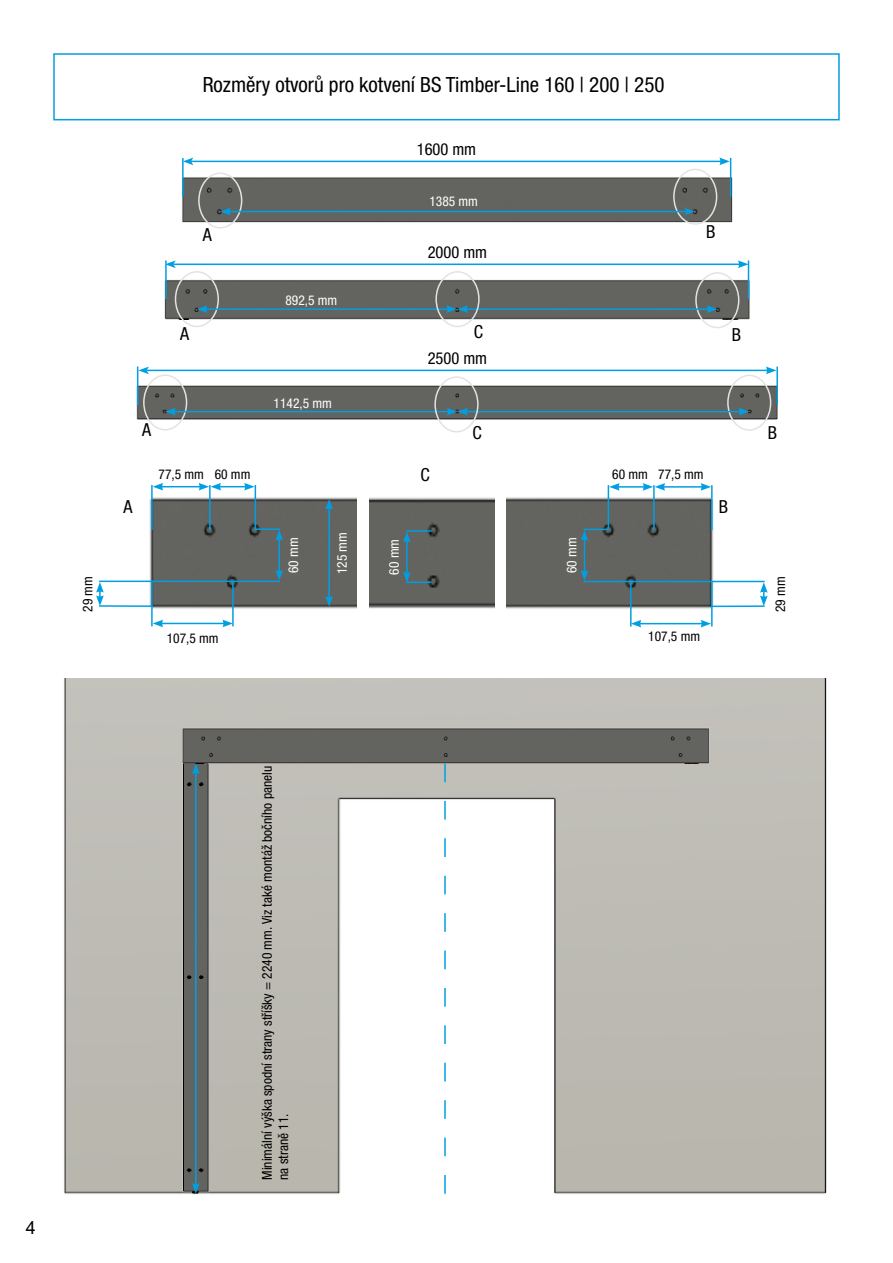
<style>
.page{position:relative;width:893px;height:1263px;background:#fff}
.page>*{position:absolute;margin:0;border:0;box-sizing:border-box;transform-origin:0 0}
.t1{font:condensed 21px "Helvetica Neue LT Pro";color:#000}
.t2{font:condensed 18px "Helvetica Neue LT Pro";color:#000}
.t3{font:18px "Arial";color:#000}
.t4{font:condensed 16.5px "Helvetica Neue LT Pro";color:#000}
.t5{font:condensed 13.5px/16.2px "Helvetica Neue LT Pro";color:#000}
.t6{font:condensed 13.5px "Helvetica Neue LT Pro";color:#fff}
</style>
<div class="page">
<div style="left:53px;top:53px;width:787px;height:67px;border:2px solid #009fe3"></div>
<img style="left:64px;top:678px;width:763px;height:516px">
<img style="left:172px;top:758px;width:51px;height:437px">
<img style="left:179px;top:723px;width:539px;height:40px">
<hr style="left:195px;top:772px;width:2px;height:413px;background:#009fe3">
<svg style="left:192px;top:763px;width:8px;height:11px"></svg>
<svg style="left:192px;top:1183px;width:8px;height:11px"></svg>
<svg style="left:444px;top:763px;width:2px;height:431px"></svg>
<img style="left:507px;top:491px;width:215px;height:118px">
<hr style="left:653px;top:485px;width:2px;height:45px;background:#009fe3">
<hr style="left:608px;top:485px;width:1px;height:45px;background:#009fe3">
<hr style="left:711px;top:485px;width:2px;height:45px;background:#009fe3">
<hr style="left:630px;top:581px;width:2px;height:46px;background:#009fe3">
<hr style="left:663px;top:486px;width:40px;height:2px;background:#009fe3">
<svg style="left:701px;top:483px;width:10px;height:8px"></svg>
<hr style="left:617px;top:486px;width:28px;height:2px;background:#009fe3">
<svg style="left:643px;top:483px;width:22px;height:8px"></svg>
<svg style="left:609px;top:483px;width:11px;height:8px"></svg>
<hr style="left:711px;top:581px;width:2px;height:46px;background:#009fe3">
<hr style="left:639px;top:623px;width:64px;height:1px;background:#009fe3">
<svg style="left:701px;top:620px;width:10px;height:7px"></svg>
<svg style="left:631px;top:620px;width:10px;height:7px"></svg>
<hr style="left:584px;top:581px;width:181px;height:1px;background:#009fe3">
<hr style="left:584px;top:538px;width:1px;height:34px;background:#009fe3">
<svg style="left:581px;top:529px;width:28px;height:12px"></svg>
<svg style="left:581px;top:570px;width:7px;height:11px"></svg>
<hr style="left:711px;top:605px;width:54px;height:2px;background:#009fe3">
<svg style="left:760px;top:582px;width:8px;height:24px"></svg>
<img style="left:142px;top:491px;width:215px;height:129px">
<hr style="left:209px;top:485px;width:2px;height:45px;background:#009fe3">
<hr style="left:255px;top:485px;width:1px;height:45px;background:#009fe3">
<hr style="left:151px;top:485px;width:2px;height:45px;background:#009fe3">
<hr style="left:232px;top:581px;width:2px;height:45px;background:#009fe3">
<hr style="left:161px;top:486px;width:40px;height:1px;background:#009fe3">
<svg style="left:153px;top:483px;width:10px;height:7px"></svg>
<svg style="left:199px;top:483px;width:56px;height:7px"></svg>
<hr style="left:151px;top:581px;width:2px;height:45px;background:#009fe3">
<hr style="left:161px;top:623px;width:64px;height:1px;background:#009fe3">
<svg style="left:153px;top:620px;width:10px;height:7px"></svg>
<svg style="left:222px;top:620px;width:11px;height:7px"></svg>
<hr style="left:99px;top:580px;width:181px;height:2px;background:#009fe3">
<hr style="left:255px;top:528px;width:25px;height:2px;background:#009fe3">
<hr style="left:278px;top:538px;width:2px;height:34px;background:#009fe3">
<svg style="left:275px;top:530px;width:8px;height:10px"></svg>
<svg style="left:275px;top:570px;width:8px;height:10px"></svg>
<hr style="left:328px;top:507px;width:2px;height:91px;background:#009fe3">
<svg style="left:325px;top:499px;width:8px;height:10px"></svg>
<svg style="left:325px;top:596px;width:8px;height:11px"></svg>
<hr style="left:99px;top:605px;width:54px;height:2px;background:#009fe3">
<svg style="left:96px;top:582px;width:8px;height:24px"></svg>
<img style="left:369px;top:497px;width:125px;height:112px">
<hr style="left:406px;top:530px;width:26px;height:2px;background:#009fe3">
<hr style="left:406px;top:540px;width:2px;height:34px;background:#009fe3">
<svg style="left:403px;top:532px;width:8px;height:10px"></svg>
<svg style="left:403px;top:572px;width:29px;height:11px"></svg>
<img style="left:182px;top:173px;width:551px;height:53px">
<img style="left:164px;top:274px;width:586px;height:45px">
<img style="left:136px;top:375px;width:642px;height:56px">
<hr style="left:182px;top:158px;width:2px;height:39px;background:#009fe3">
<hr style="left:730px;top:158px;width:1px;height:39px;background:#009fe3">
<hr style="left:748px;top:260px;width:1px;height:39px;background:#009fe3">
<hr style="left:776px;top:367px;width:2px;height:38px;background:#009fe3">
<hr style="left:165px;top:260px;width:2px;height:39px;background:#009fe3">
<hr style="left:137px;top:367px;width:1px;height:38px;background:#009fe3">
<hr style="left:191px;top:161px;width:531px;height:1px;background:#009fe3">
<svg style="left:183px;top:158px;width:10px;height:7px"></svg>
<svg style="left:719px;top:158px;width:11px;height:7px"></svg>
<hr style="left:173px;top:264px;width:567px;height:1px;background:#009fe3">
<svg style="left:165px;top:260px;width:11px;height:8px"></svg>
<svg style="left:738px;top:260px;width:10px;height:8px"></svg>
<hr style="left:147px;top:370px;width:621px;height:1px;background:#009fe3">
<svg style="left:138px;top:367px;width:11px;height:7px"></svg>
<svg style="left:766px;top:367px;width:10px;height:7px"></svg>
<div style="left:175px;top:271px;width:44px;height:56px;border:2px solid #e3e3e3;border-radius:50%"></div>
<div style="left:198px;top:172px;width:44px;height:57px;border:2px solid #e3e3e3;border-radius:50%"></div>
<hr style="left:205px;top:308px;width:244px;height:2px;background:#009fe3">
<svg style="left:197px;top:305px;width:10px;height:8px"></svg>
<div style="left:143px;top:374px;width:44px;height:57px;border:2px solid #e3e3e3;border-radius:50%"></div>
<hr style="left:173px;top:411px;width:276px;height:1px;background:#009fe3">
<svg style="left:165px;top:408px;width:11px;height:7px"></svg>
<div style="left:673px;top:169px;width:44px;height:56px;border:2px solid #e3e3e3;border-radius:50%"></div>
<div style="left:695px;top:272px;width:44px;height:56px;border:2px solid #e3e3e3;border-radius:50%"></div>
<div style="left:727px;top:375px;width:44px;height:56px;border:2px solid #e3e3e3;border-radius:50%"></div>
<hr style="left:228px;top:211px;width:459px;height:1px;background:#009fe3">
<svg style="left:220px;top:208px;width:11px;height:7px"></svg>
<svg style="left:684px;top:208px;width:11px;height:7px"></svg>
<hr style="left:466px;top:308px;width:243px;height:2px;background:#009fe3">
<svg style="left:707px;top:305px;width:10px;height:8px"></svg>
<svg style="left:446px;top:305px;width:22px;height:8px"></svg>
<hr style="left:466px;top:411px;width:275px;height:1px;background:#009fe3">
<svg style="left:739px;top:408px;width:10px;height:7px"></svg>
<svg style="left:447px;top:408px;width:21px;height:7px"></svg>
<div style="left:434px;top:376px;width:45px;height:56px;border:2px solid #e3e3e3;border-radius:50%"></div>
<div style="left:435px;top:271px;width:45px;height:56px;border:2px solid #e3e3e3;border-radius:50%"></div>
<p class="t5" style="left:80px;top:612px;width:37px;rotate:-90deg">29 mm</p>
<h1 class="t1" style="left:203px;top:72px;width:463px">Rozměry otvorů pro kotvení BS Timber-Line 160 | 200 | 250</h1>
<p class="t4" style="left:417px;top:139px;width:61px">1600 mm</p>
<p class="t6" style="left:429px;top:193px;width:50px">1385 mm</p>
<h2 class="t2" style="left:203px;top:224px;width:10px">A</h2>
<h2 class="t2" style="left:706px;top:221px;width:11px">B</h2>
<p class="t4" style="left:428px;top:242px;width:61px">2000 mm</p>
<p class="t6" style="left:285px;top:292px;width:53px">892,5 mm</p>
<h2 class="t2" style="left:180px;top:323px;width:10px">A</h2>
<h2 class="t2" style="left:474px;top:321px;width:11px">C</h2>
<h2 class="t2" style="left:732px;top:323px;width:11px">B</h2>
<p class="t4" style="left:428px;top:348px;width:61px">2500 mm</p>
<p class="t6" style="left:274px;top:395px;width:60px">1142,5 mm</p>
<h2 class="t2" style="left:142px;top:419px;width:10px">A</h2>
<h2 class="t2" style="left:472px;top:421px;width:11px">C</h2>
<p class="t5" style="left:159px;top:466px;width:93px">77,5 mm 60 mm</p>
<h2 class="t2" style="left:421px;top:464px;width:11px">C</h2>
<p class="t5" style="left:612px;top:466px;width:93px">60 mm 77,5 mm</p>
<h2 class="t2" style="left:124px;top:496px;width:10px">A</h2>
<h2 class="t2" style="left:719px;top:496px;width:11px">B</h2>
<p class="t5" style="left:167px;top:630px;width:53px">107,5 mm</p>
<p class="t6" style="left:285px;top:573px;width:37px;rotate:-90deg">60 mm</p>
<p class="t6" style="left:334px;top:574px;width:44px;rotate:-90deg">125 mm</p>
<p class="t6" style="left:386px;top:575px;width:37px;rotate:-90deg">60 mm</p>
<p class="t6" style="left:564px;top:573px;width:37px;rotate:-90deg">60 mm</p>
<p class="t5" style="left:648px;top:628px;width:53px">107,5 mm</p>
<h2 class="t2" style="left:768px;top:421px;width:11px">B</h2>
<p class="t5" style="left:772px;top:612px;width:37px;rotate:-90deg">29 mm</p>
<h2 class="t3" style="left:26px;top:1215px;width:12px">4</h2>
<p class="t5" style="left:259px;top:1180px;width:415px;rotate:-90deg">Minimální výška spodní strany stříšky = 2240 mm. Viz také montáž bočního panelu na straně 11.</p>
</div>
